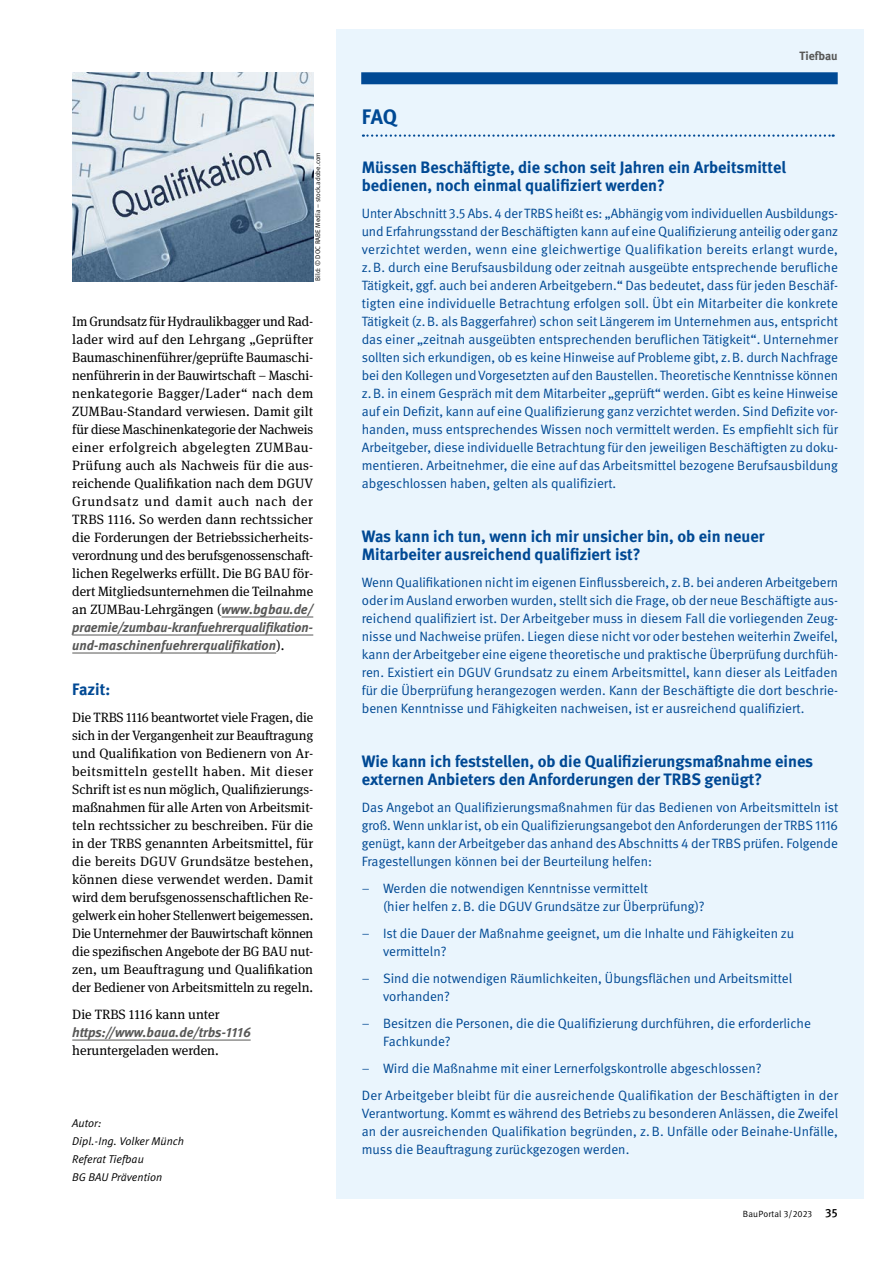
<style>
.page{position:relative;width:893px;height:1263px;background:#fff}
.page>*{position:absolute;margin:0;border:0;box-sizing:border-box;transform-origin:0 0}
.H4-KAST_1_Head_A{font:700 21px "DGUV Meta";color:#004994}
.H5_bf_S_35{font:700 16.5px/18px "DGUV Meta";color:#004994}
.H4-Zw_Head_11pt{font:700 16.5px "DGUV Meta";letter-spacing:-.005em;color:#004994}
.KAST_1_txt{font:13.5px/18px "DGUV Meta";color:#004994;text-align:justify}
.p-txt{font:13.5px/18px "DGUV Meta Serif";letter-spacing:-.005em;color:#000;text-align:justify}
.KAST_1_txt_Aufz{font:13.5px/18px "DGUV Meta";color:#004994}
.t1{font:700 12px "DGUV Meta";color:#575756}
.p-Autor_Ende{font:italic 11.25px "DGUV Meta";letter-spacing:.005em;color:#000}
.t2{font:9px "DGUV Meta";letter-spacing:.02em;color:#000}
.t3{font:6.75px "DGUV Meta";letter-spacing:.01em;color:#000}
.s1{font-family:"DGUV Meta";font-weight:700;font-style:italic;color:#575756}
.s2{font-family:"DGUV Meta Serif"}
.s3{font-weight:500;font-size:12px}
</style>
<div class="page">
<div style="left:336px;top:30px;width:527px;height:1169px;background:#eaf5fd"></div>
<hr style="left:222px;top:617px;width:91px;height:1px;background:#575756">
<hr style="left:72px;top:635px;width:241px;height:1px;background:#575756">
<hr style="left:72px;top:653px;width:204px;height:1px;background:#575756">
<hr style="left:72px;top:1040px;width:179px;height:1px;background:#575756">
<svg style="left:363px;top:134px;width:471px;height:3px"></svg>
<img style="left:72px;top:72px;width:241px;height:209px">
<div style="left:361px;top:72px;width:477px;height:12px;background:#004994"></div>
<p class="t3" style="left:314px;top:281px;width:130px;rotate:-90deg">Bild: © DOC RABE Media – stock.adobe.com</p>
<p class="p-txt" style="left:72px;top:312px;width:243px">Im Grundsatz für Hydraulikbagger und Rad&shy;lader wird auf den Lehrgang „Geprüfter Baumaschinenführer/geprüfte Baumaschi&shy;nenführerin in der Bauwirtschaft – Maschi&shy;nenkategorie Bagger/Lader“ nach dem ZUMBau-Standard verwiesen. Damit gilt für diese Maschinenkategorie der Nachweis einer erfolgreich abgelegten ZUMBau-Prüfung auch als Nachweis für die aus&shy;reichende Qualifikation nach dem DGUV Grundsatz und damit auch nach der TRBS 1116. So werden dann rechtssicher die Forderungen der Betriebssicherheits&shy;verordnung und des berufsgenossenschaft&shy;lichen Regelwerks erfüllt. Die BG BAU för&shy;dert Mitgliedsunternehmen die Teilnahme an ZUMBau-Lehrgängen (<span class="s1">www.bgbau.de/ praemie/zumbau-kranfuehrerqualifikation&shy;und-maschinenfuehrerqualifikation</span>).</p>
<h4 class="H4-Zw_Head_11pt" style="left:72px;top:679px;width:39px">Fazit:</h4>
<p class="p-txt" style="left:72px;top:708px;width:243px">Die TRBS 1116 beantwortet viele Fragen, die sich in der Vergangenheit zur Beauftragung und Qualifikation von Bedienern von Ar&shy;beitsmitteln gestellt haben. Mit dieser Schrift ist es nun möglich, Qualifizierungs&shy;maßnahmen für alle Arten von Arbeitsmit&shy;teln rechtssicher zu beschreiben. Für die in der TRBS genannten Arbeitsmittel, für die bereits DGUV Grundsätze bestehen, können diese verwendet werden. Damit wird dem berufsgenossenschaftlichen Re&shy;gelwerk ein hoher Stellenwert beigemessen.<br>Die Unternehmer der Bauwirtschaft können die spezifischen Angebote der BG BAU nut&shy;zen, um Beauftragung und Qualifikation der Bediener von Arbeitsmitteln zu regeln.</p>
<p class="p-txt" style="left:72px;top:1005px;width:180px;text-align:left">Die TRBS 1116 kann unter <span class="s1">https://www.baua.de/trbs-1116 </span>heruntergeladen werden.</p>
<p class="p-Autor_Ende" style="left:72px;top:1116px;width:31px">Autor:</p>
<p class="p-Autor_Ende" style="left:72px;top:1134px;width:113px">Dipl.-Ing. Volker Münch</p>
<p class="p-Autor_Ende" style="left:72px;top:1152px;width:73px">Referat Tiefbau</p>
<p class="p-Autor_Ende" style="left:72px;top:1170px;width:92px">BG BAU Prävention</p>
<p class="t1" style="left:799px;top:49px;width:40px">Tiefbau</p>
<h4 class="H4-KAST_1_Head_A" style="left:362px;top:104px;width:37px">FAQ</h4>
<h5 class="H5_bf_S_35" style="left:362px;top:158px;width:426px">Müssen Beschäftigte, die schon seit Jahren ein Arbeitsmittel bedienen, noch einmal qualifiziert werden?</h5>
<p class="KAST_1_txt" style="left:362px;top:204px;width:478px">Unter Abschnitt 3.5 Abs. 4 der TRBS heißt es: „Abhängig vom individuellen Ausbildungs&shy;und Erfahrungsstand der Beschäftigten kann auf eine Qualifizierung anteilig oder ganz verzichtet werden, wenn eine gleichwertige Qualifikation bereits erlangt wurde, z.B. durch eine Berufsausbildung oder zeitnah ausgeübte entsprechende berufliche Tätigkeit, ggf. auch bei anderen Arbeitgebern.“ Das bedeutet, dass für jeden Beschäf&shy;tigten eine individuelle Betrachtung erfolgen soll. Übt ein Mitarbeiter die konkrete Tätigkeit (z.B. als Baggerfahrer) schon seit Längerem im Unternehmen aus, entspricht das einer „zeitnah ausgeübten entsprechenden beruflichen Tätigkeit“. Unternehmer sollten sich erkundigen, ob es keine Hinweise auf Probleme gibt, z.B. durch Nachfrage bei den Kollegen und Vorgesetzten auf den Baustellen. Theoretische Kenntnisse können z.B. in einem Gespräch mit dem Mitarbeiter „geprüft“ werden. Gibt es keine Hinweise auf ein Defizit, kann auf eine Qualifizierung ganz verzichtet werden. Sind Defizite vor&shy;handen, muss entsprechendes Wissen noch vermittelt werden. Es empfiehlt sich für Arbeitgeber, diese individuelle Betrachtung für den jeweiligen Beschäftigten zu doku&shy;mentieren. Arbeitnehmer, die eine auf das Arbeitsmittel bezogene Berufsausbildung abgeschlossen haben, gelten als qualifiziert.</p>
<h5 class="H5_bf_S_35" style="left:362px;top:527px;width:404px">Was kann ich tun, wenn ich mir unsicher bin, ob ein neuer<br>Mitarbeiter ausreichend qualifiziert ist?</h5>
<p class="KAST_1_txt" style="left:362px;top:573px;width:478px">Wenn Qualifikationen nicht im eigenen Einflussbereich, z.B. bei anderen Arbeitgebern oder im Ausland erworben wurden, stellt sich die Frage, ob der neue Beschäftigte aus&shy;reichend qualifiziert ist. Der Arbeitgeber muss in diesem Fall die vorliegenden Zeug&shy;nisse und Nachweise prüfen. Liegen diese nicht vor oder bestehen weiterhin Zweifel, kann der Arbeitgeber eine eigene theoretische und praktische Überprüfung durchfüh&shy;ren. Existiert ein DGUV Grundsatz zu einem Arbeitsmittel, kann dieser als Leitfaden für die Überprüfung herangezogen werden. Kann der Beschäftigte die dort beschrie&shy;benen Kenntnisse und Fähigkeiten nachweisen, ist er ausreichend qualifiziert.</p>
<h5 class="H5_bf_S_35" style="left:362px;top:752px;width:453px">Wie kann ich feststellen, ob die Qualifizierungsmaßnahme eines externen Anbieters den Anforderungen der TRBS genügt?</h5>
<p class="KAST_1_txt" style="left:362px;top:798px;width:478px">Das Angebot an Qualifizierungsmaßnahmen für das Bedienen von Arbeitsmitteln ist groß. Wenn unklar ist, ob ein Qualifizierungsangebot den Anforderungen der TRBS 1116 genügt, kann der Arbeitgeber das anhand des Abschnitts 4 der TRBS prüfen. Folgende Fragestellungen können bei der Beurteilung helfen:</p>
<p class="KAST_1_txt_Aufz" style="left:383px;top:879px;width:323px;text-indent:-21px"><span class="s2">–</span> Werden die notwendigen Kenntnisse vermittelt<br>(hier helfen z.B. die DGUV Grundsätze zur Überprüfung)?</p>
<p class="KAST_1_txt_Aufz" style="left:383px;top:924px;width:413px;text-indent:-21px"><span class="s2">–</span> Ist die Dauer der Maßnahme geeignet, um die Inhalte und Fähigkeiten zu vermitteln?</p>
<p class="KAST_1_txt_Aufz" style="left:383px;top:969px;width:411px;text-indent:-21px"><span class="s2">–</span> Sind die notwendigen Räumlichkeiten, Übungsflächen und Arbeitsmittel vorhanden?</p>
<p class="KAST_1_txt_Aufz" style="left:383px;top:1014px;width:429px;text-indent:-21px"><span class="s2">–</span> Besitzen die Personen, die die Qualifizierung durchführen, die erforderliche<br>Fachkunde?</p>
<p class="KAST_1_txt_Aufz" style="left:362px;top:1059px;width:401px"><span class="s2">–</span> Wird die Maßnahme mit einer Lernerfolgskontrolle abgeschlossen?</p>
<p class="KAST_1_txt" style="left:362px;top:1086px;width:478px">Der Arbeitgeber bleibt für die ausreichende Qualifikation der Beschäftigten in der Verantwortung. Kommt es während des Betriebs zu besonderen Anlässen, die Zweifel an der ausreichenden Qualifikation begründen, z.B. Unfälle oder Beinahe-Unfälle, muss die Beauftragung zurückgezogen werden.</p>
<p class="t2" style="left:743px;top:1208px;width:96px">BauPortal 3/2023 <span class="s3">35</span></p>
</div>
